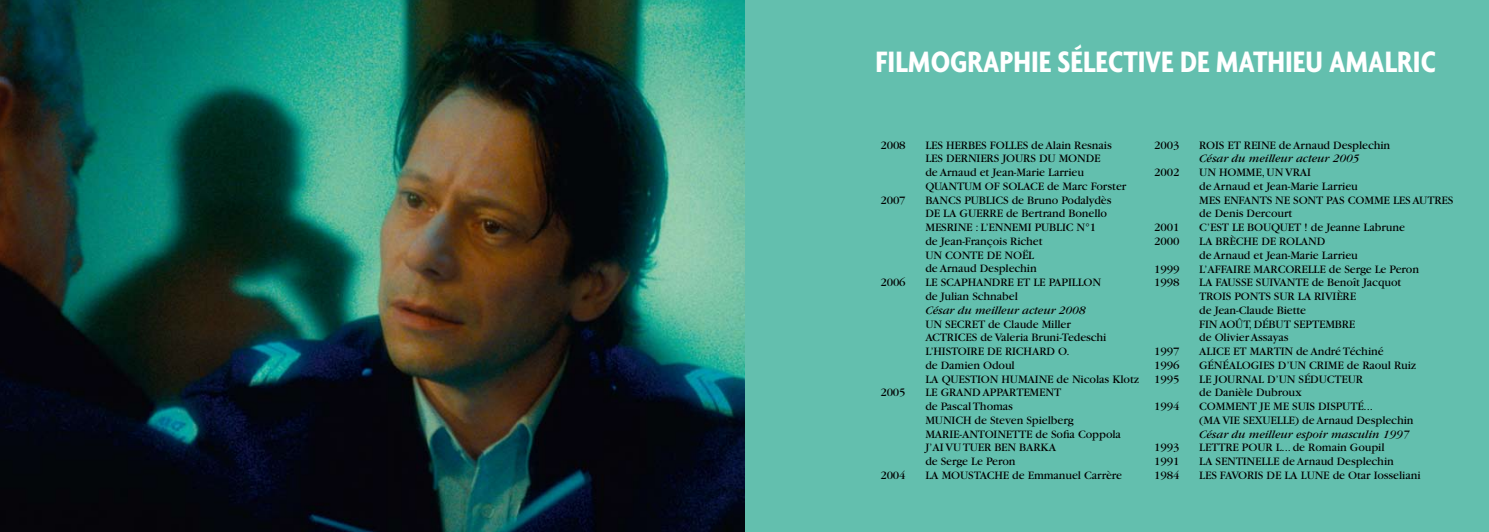
<style>
.page{position:relative;width:1489px;height:532px;background:#fff}
.page>*{position:absolute;margin:0;border:0;box-sizing:border-box;transform-origin:0 0}
.t1{font:700 condensed 31.88px "Agenda";color:#fff}
.t2{font:11.88px/13.8px "Garamond";color:#000}
.t3{font:italic 11.88px "Garamond";color:#000}
</style>
<div class="page">
<div style="left:0;top:0;width:1488px;height:531px;background:#63bfae"></div>
<img style="left:0;top:0;width:744px;height:531px">
<h1 class="t1" style="left:875px;top:43px;width:247px">FILMOGRAPHIE SÉLECTIV</h1>
<h1 class="t1" style="left:1161px;top:43px;width:263px">E DE MATHIEU AMALRIC</h1>
<p class="t2" style="left:880px;top:138px;width:27px">2008</p>
<p class="t2" style="left:925px;top:138px;width:202px">LES HERBES FOLLES de Alain Resnais<br>LES DERNIERS JOURS DU MONDE<br>de Arnaud et Jean-Marie Larrieu<br>QUANTUM OF SOLACE de Marc Forster</p>
<p class="t2" style="left:880px;top:193px;width:27px">2007</p>
<p class="t2" style="left:925px;top:193px;width:188px">BANCS PUBLICS de Bruno Podalydès<br>DE LA GUERRE de Bertrand Bonello<br>MESRINE : L’ENNEMI PUBLIC N°1 de Jean-François Richet<br>UN CONTE DE NOËL<br>de Arnaud Desplechin</p>
<p class="t2" style="left:880px;top:276px;width:27px">2006</p>
<p class="t2" style="left:925px;top:276px;width:177px">LE SCAPHANDRE ET LE PAPILLON de Julian Schnabel</p>
<p class="t3" style="left:925px;top:304px;width:162px">César du meilleur acteur 2008</p>
<p class="t2" style="left:925px;top:317px;width:215px">UN SECRET de Claude Miller<br>ACTRICES de Valeria Bruni-Tedeschi<br>L’HISTOIRE DE RICHARD O.<br>de Damien Odoul<br>LA QUESTION HUMAINE de Nicolas Klotz</p>
<p class="t2" style="left:880px;top:386px;width:27px">2005</p>
<p class="t2" style="left:925px;top:386px;width:197px">LE GRAND APPARTEMENT<br>de Pascal Thomas<br>MUNICH de Steven Spielberg<br>MARIE-ANTOINETTE de Sofia Coppola<br>J’AI VU TUER BEN BARKA<br>de Serge Le Peron</p>
<p class="t2" style="left:880px;top:468px;width:27px">2004</p>
<p class="t2" style="left:925px;top:468px;width:198px">LA MOUSTACHE de Emmanuel Carrère</p>
<p class="t2" style="left:1154px;top:138px;width:27px">2003</p>
<p class="t2" style="left:1199px;top:138px;width:193px">ROIS ET REINE de Arnaud Desplechin</p>
<p class="t3" style="left:1199px;top:152px;width:162px">César du meilleur acteur 2005</p>
<p class="t2" style="left:1154px;top:166px;width:27px">2002</p>
<p class="t2" style="left:1199px;top:166px;width:256px">UN HOMME, UN VRAI<br>de Arnaud et Jean-Marie Larrieu<br>MES ENFANTS NE SONT PAS COMME LES AUTRES de Denis Dercourt</p>
<p class="t2" style="left:1154px;top:221px;width:27px">2001</p>
<p class="t2" style="left:1199px;top:221px;width:207px">C’EST LE BOUQUET ! de Jeanne Labrune</p>
<p class="t2" style="left:1154px;top:234px;width:27px">2000</p>
<p class="t2" style="left:1199px;top:234px;width:160px">LA BRÈCHE DE ROLAND<br>de Arnaud et Jean-Marie Larrieu</p>
<p class="t2" style="left:1154px;top:262px;width:27px">1999</p>
<p class="t2" style="left:1199px;top:262px;width:221px">L’AFFAIRE MARCORELLE de Serge Le Peron</p>
<p class="t2" style="left:1154px;top:276px;width:27px">1998</p>
<p class="t2" style="left:1199px;top:276px;width:204px">LA FAUSSE SUIVANTE de Benoît Jacquot<br>TROIS PONTS SUR LA RIVIÈRE<br>de Jean-Claude Biette<br>FIN AOÛT, DÉBUT SEPTEMBRE<br>de Olivier Assayas</p>
<p class="t2" style="left:1154px;top:344px;width:27px">1997</p>
<p class="t2" style="left:1199px;top:344px;width:186px">ALICE ET MARTIN de André Téchiné</p>
<p class="t2" style="left:1154px;top:358px;width:27px">1996</p>
<p class="t2" style="left:1199px;top:358px;width:219px">GÉNÉALOGIES D’UN CRIME de Raoul Ruiz</p>
<p class="t2" style="left:1154px;top:372px;width:27px">1995</p>
<p class="t2" style="left:1199px;top:372px;width:165px">LE JOURNAL D’UN SÉDUCTEUR de Danièle Dubroux</p>
<p class="t2" style="left:1154px;top:399px;width:27px">1994</p>
<p class="t2" style="left:1199px;top:399px;width:216px">COMMENT JE ME SUIS DISPUTÉ...<br>(MA VIE SEXUELLE) de Arnaud Desplechin</p>
<p class="t3" style="left:1199px;top:427px;width:212px">César du meilleur espoir masculin 1997</p>
<p class="t2" style="left:1154px;top:441px;width:27px">1993</p>
<p class="t2" style="left:1199px;top:441px;width:187px">LETTRE POUR L... de Romain Goupil</p>
<p class="t2" style="left:1154px;top:454px;width:27px">1991</p>
<p class="t2" style="left:1199px;top:454px;width:196px">LA SENTINELLE de Arnaud Desplechin</p>
<p class="t2" style="left:1154px;top:468px;width:27px">1984</p>
<p class="t2" style="left:1199px;top:468px;width:223px">LES FAVORIS DE LA LUNE de Otar Iosseliani</p>
</div>
